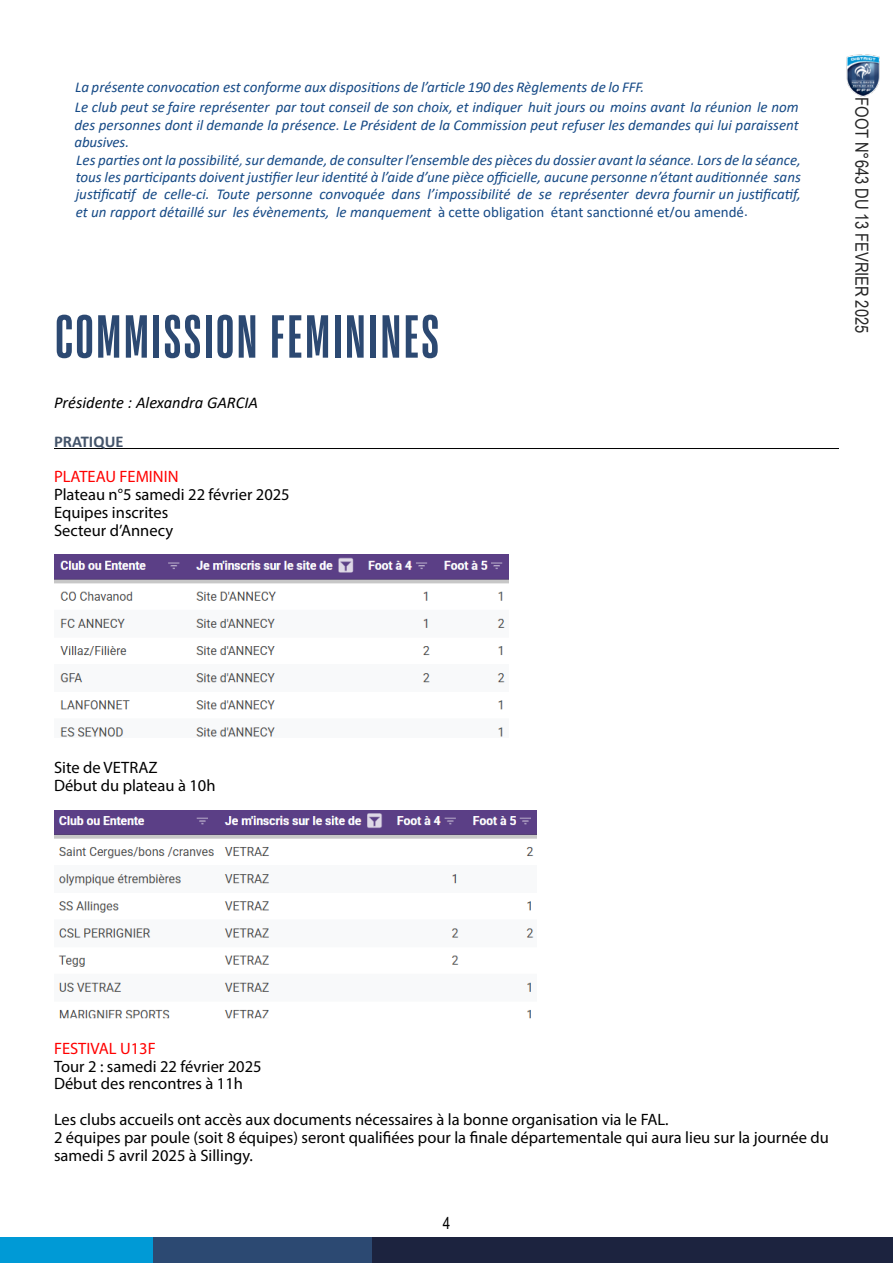
<style>
.page{position:relative;width:893px;height:1263px;background:#fff}
.page>*{position:absolute;margin:0;border:0;box-sizing:border-box;transform-origin:0 0}
.t1{font:700 60px "FFF Hero";color:#2c4972}
.t2{font:18px "Arial Narrow";color:#262626}
.t3{font:16.5px/17.9px "Myriad Pro";color:#000}
.t4{font:italic 16.5px "Calibri";color:#000}
.t5{font:16.5px "Myriad Pro";color:#f00}
.t6{font:700 16.5px "Calibri";color:#44546a}
.t7{font:16.5px "Arial Narrow";color:#000}
.t8{font:italic 15px/17.4px "Calibri";color:#164a86}
.s1{color:#386396}
.s2{font-style:normal}
</style>
<div class="page">
<div style="left:0;top:1237px;width:893px;height:25px;background:#009ad6"></div>
<div style="left:153px;top:1237px;width:249px;height:25px;background:#2c4972"></div>
<div style="left:372px;top:1237px;width:521px;height:25px;background:#1c233f"></div>
<img style="left:846px;top:54px;width:34px;height:43px">
<hr style="left:54px;top:448px;width:785px;height:1px;background:#000">
<img style="left:54px;top:555px;width:454px;height:182px">
<img style="left:54px;top:810px;width:482px;height:208px">
<p class="t8" style="left:75px;top:76px;width:725px;line-height:20.5px">La présente convocation est conforme aux dispositions de l’article 190 des Règlements de lo FFF.<br>Le club peut se faire représenter par tout conseil de son choix, et indiquer huit jours ou moins avant la réunion le nom</p>
<p class="t8" style="left:74px;top:115px;width:728px">des personnes dont il demande la présence<span class="s1">.</span> Le Président de la Commission peut refuser les demandes qui lui paraissent abusives.<br>Les parties ont la possibilité<span class="s1">,</span> sur demande, de consulter l’ensemble des pièces du dossier avant la séance<span class="s1">.</span> Lors de la séance, tous les participants doivent justifier leur identité à l’aide d’une pièce officielle, aucune personne n’étant auditionnée sans justificatif de celle-ci. Toute personne convoquée dans l’impossibilité de se représenter devra fournir un justificatif, et un rapport détaillé sur les évènements, le manquement <span class="s2">à cette obligation étant sanctionné et/ou amendé.</span></p>
<h1 class="t1" style="left:54px;top:304px;width:388px">COMMISSION FEMININES</h1>
<p class="t4" style="left:54px;top:391px;width:206px">Présidente : Alexandra GARCIA</p>
<p class="t6" style="left:54px;top:429px;width:71px">PRATIQUE</p>
<p class="t5" style="left:54px;top:466px;width:126px">PLATEAU FEMININ</p>
<p class="t3" style="left:54px;top:485px;width:237px">Plateau n°5 samedi 22 février 2025<br>Equipes inscrites<br>Secteur d’Annecy</p>
<p class="t2" style="left:875px;top:97px;width:237px;rotate:90deg">FOOT N°643 DU 13 FEVRIER 2025</p>
<p class="t3" style="left:54px;top:759px;width:163px">Site de VETRAZ<br>Début du plateau à 10h</p>
<p class="t5" style="left:54px;top:1038px;width:103px">FESTIVAL U13F</p>
<p class="t3" style="left:54px;top:1057px;width:209px">Tour 2 : samedi 22 février 2025<br>Début des rencontres à 11h</p>
<p class="t3" style="left:54px;top:1110px;width:776px">Les clubs accueils ont accès aux documents nécessaires à la bonne organisation via le FAL.<br>2 équipes par poule (soit 8 équipes) seront qualifiées pour la finale départementale qui aura lieu sur la journée du samedi 5 avril 2025 à Sillingy.</p>
<p class="t7" style="left:443px;top:1210px;width:9px">4</p>
</div>
